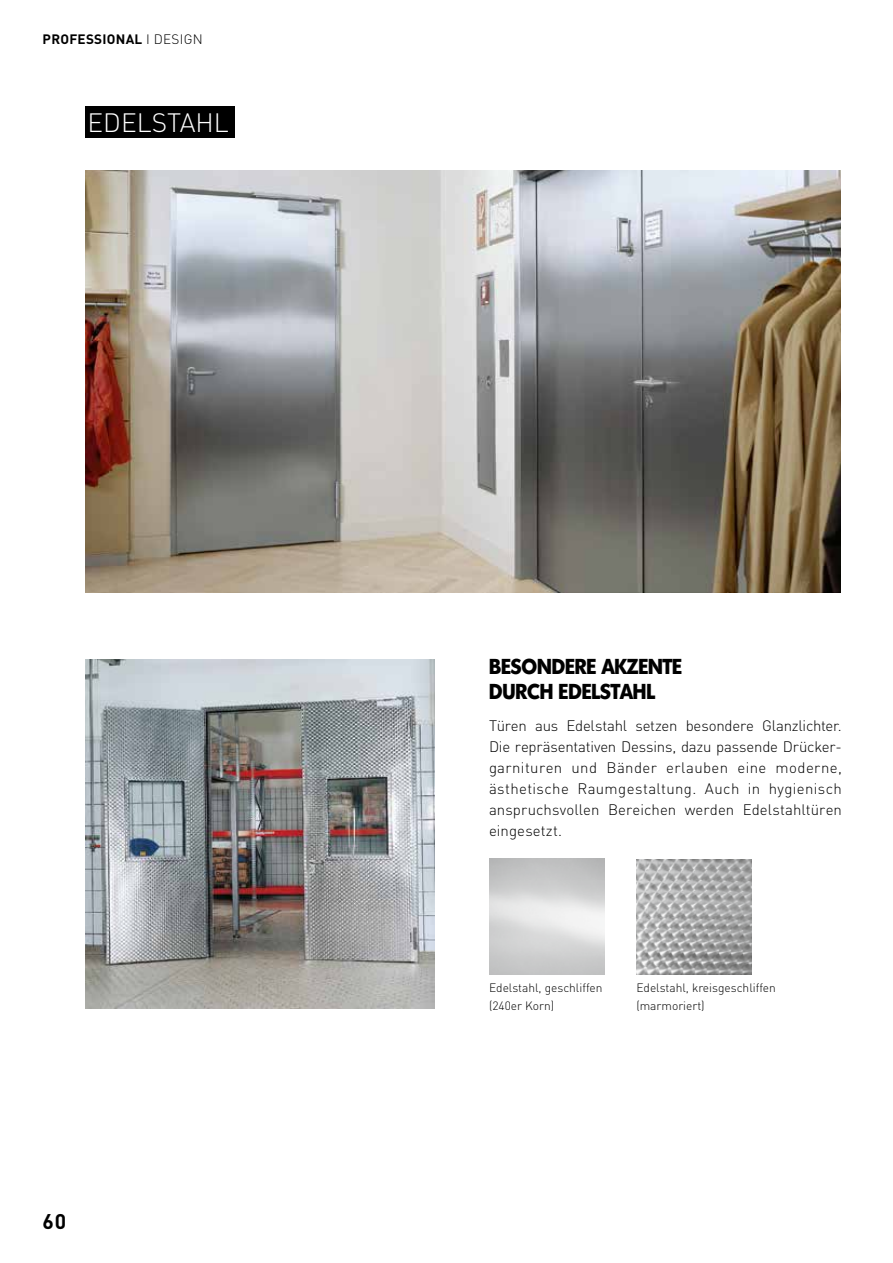
<style>
.page{position:relative;width:893px;height:1263px;background:#fff}
.page>*{position:absolute;margin:0;border:0;box-sizing:border-box;transform-origin:0 0}
.t1{font:300 26.25px "DIN Pro";color:#fff}
.t2{font:700 21px/25.2px "Montreal";letter-spacing:-.005em;color:#000;scale:.95 1}
.t3{font:700 21px "DIN Pro";color:#000}
.t4{font:300 15px/21px "DIN Pro";letter-spacing:.005em;color:#000;text-align:justify}
.t5{font:700 13.5px "DIN Pro";letter-spacing:.02em;color:#000}
.t6{font:300 12px/18px "DIN Pro";color:#000}
.s1{font-weight:300}
</style>
<div class="page">
<img style="left:85px;top:170px;width:755px;height:422px">
<img style="left:636px;top:859px;width:116px;height:115px">
<div style="left:85px;top:106px;width:150px;height:32px;background:#000"></div>
<img style="left:85px;top:659px;width:349px;height:350px">
<p class="t5" style="left:43px;top:30px;width:162px">PROFESSIONAL <span class="s1">I DESIGN</span></p>
<h1 class="t1" style="left:88px;top:104px;width:143px">EDELSTAHL</h1>
<h2 class="t3" style="left:43px;top:1207px;width:25px">60</h2>
<h2 class="t2" style="left:489px;top:653px;width:205px">BESONDERE AKZENTE<br>DURCH EDELSTAHL</h2>
<p class="t4" style="left:489px;top:715px;width:354px">Türen aus Edelstahl setzen besondere Glanzlichter.<br>Die repräsentativen Dessins, dazu passende Drücker&shy;garnituren und Bänder erlauben eine moderne, ästhetische Raumgestaltung. Auch in hygienisch anspruchsvollen Bereichen werden Edelstahltüren eingesetzt.</p>
<p class="t6" style="left:489px;top:978px;width:115px">Edelstahl, geschliffen (240er Korn)</p>
<p class="t6" style="left:636px;top:978px;width:141px">Edelstahl, kreisgeschliffen (marmoriert)</p>
</div>
